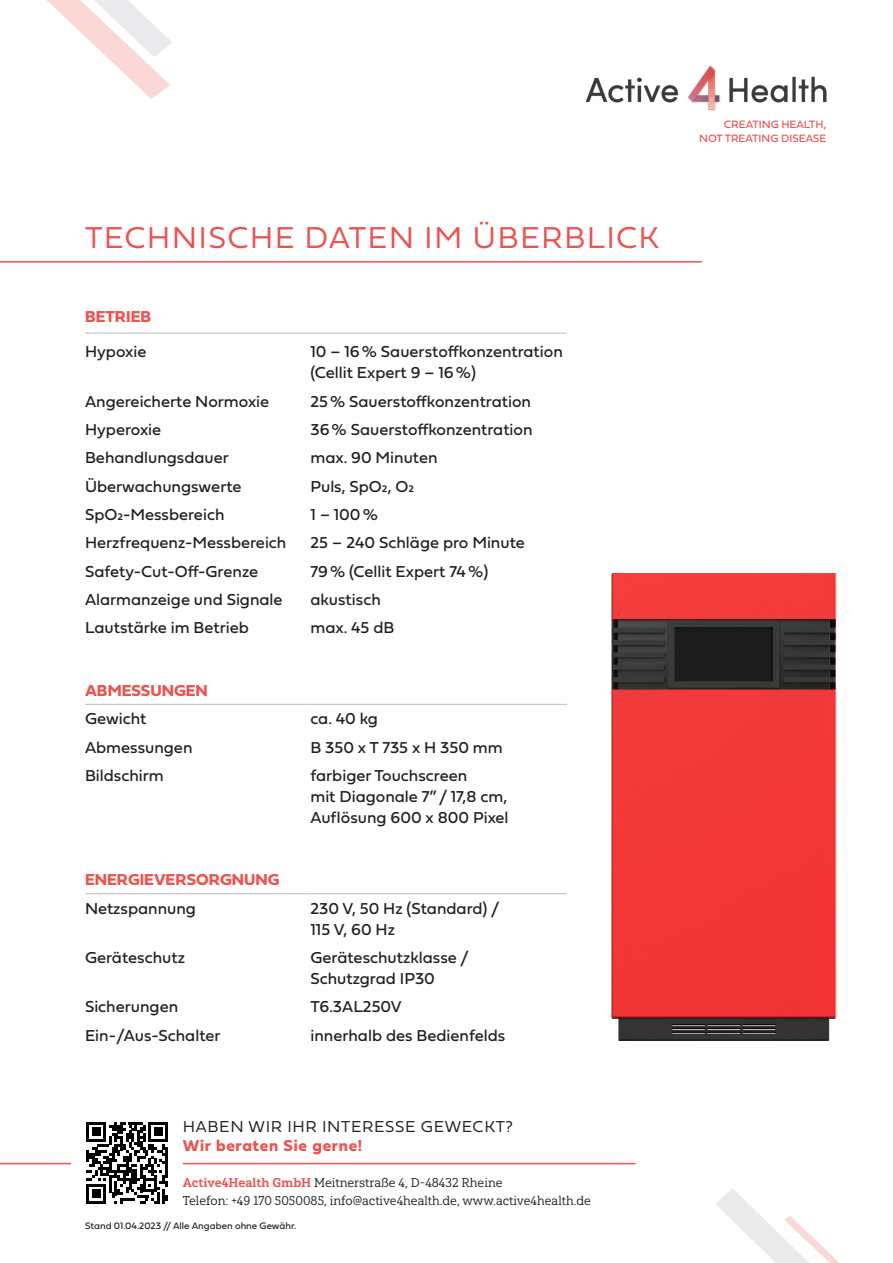
<style>
.page{position:relative;width:893px;height:1263px;background:#fff}
.page>*{position:absolute;margin:0;border:0;box-sizing:border-box;transform-origin:0 0}
.Headline_Gross_Rot{font:31.5px "Fieldwork Geo Light";letter-spacing:.04em;color:#ea5451}
.Text_Fließtext{font:16.5px/21px "Fieldwork Geo Regular";color:#231f20}
.Headline_Klein_Bold{font:16.5px "Fieldwork Geo Bold";color:#ea5451}
.Headline_Gross_Rot-2{font:16.5px "Fieldwork Geo Light";letter-spacing:.04em;color:#231f20}
.Headline_Gross_Rot-3{font:16.5px "Fieldwork Geo Bold";letter-spacing:.04em;color:#ea5451}
.Text{font:12.75px "Yorkten Slab Nor Reg";color:#231f20}
.t1{font:11.1px/14.1px "Fieldwork Geo Regular";color:#ea5451;text-align:right}
.Headline_Klein_Bold-2{font:9.75px "Fieldwork Geo Regular";color:#231f20}
.s1{font-family:"Yorkten Slab Nor Bol";color:#ea5451}
</style>
<div class="page">
<hr style="left:0;top:261px;width:702px;height:2px;background:#ea5451">
<hr style="left:0;top:1163px;width:636px;height:1px;background:#ea5451">
<svg style="left:47px;top:0;width:125px;height:99px"></svg>
<svg style="left:716px;top:1188px;width:124px;height:75px"></svg>
<img style="left:585px;top:65px;width:242px;height:46px">
<div style="left:72px;top:1110px;width:111px;height:105px;background:#fff"></div>
<svg style="left:86px;top:1122px;width:82px;height:81px"></svg>
<hr style="left:85px;top:333px;width:225px;height:1px;background:#bcbdc0">
<hr style="left:310px;top:333px;width:257px;height:1px;background:#bcbdc0">
<hr style="left:85px;top:704px;width:225px;height:1px;background:#bcbdc0">
<hr style="left:310px;top:704px;width:257px;height:1px;background:#bcbdc0">
<hr style="left:85px;top:893px;width:225px;height:1px;background:#bcbdc0">
<hr style="left:310px;top:893px;width:257px;height:1px;background:#bcbdc0">
<img style="left:611px;top:573px;width:226px;height:468px">
<p class="Headline_Gross_Rot" style="left:85px;top:213px;width:575px">TECHNISCHE DATEN IM ÜBERBLICK</p>
<p class="Headline_Klein_Bold" style="left:85px;top:303px;width:68px">BETRIEB</p>
<p class="Text_Fließtext" style="left:85px;top:341px;width:63px">Hypoxie</p>
<p class="Text_Fließtext" style="left:310px;top:341px;width:254px">10 – 16% Sauerstoffkonzentration (Cellit Expert 9 – 16%)</p>
<p class="Text_Fließtext" style="left:85px;top:390px;width:186px">Angereicherte Normoxie</p>
<p class="Text_Fließtext" style="left:310px;top:390px;width:222px">25% Sauerstoffkonzentration</p>
<p class="Text_Fließtext" style="left:85px;top:418px;width:78px">Hyperoxie</p>
<p class="Text_Fließtext" style="left:310px;top:418px;width:224px">36% Sauerstoffkonzentration</p>
<p class="Text_Fließtext" style="left:85px;top:447px;width:145px">Behandlungsdauer</p>
<p class="Text_Fließtext" style="left:310px;top:447px;width:129px">max. 90 Minuten</p>
<p class="Text_Fließtext" style="left:85px;top:475px;width:158px">Überwachungswerte</p>
<p class="Text_Fließtext" style="left:310px;top:475px;width:105px">Puls, SpO₂, O₂</p>
<p class="Text_Fließtext" style="left:85px;top:503px;width:141px">SpO₂-Messbereich</p>
<p class="Text_Fließtext" style="left:310px;top:503px;width:69px">1 – 100%</p>
<p class="Text_Fließtext" style="left:85px;top:532px;width:203px">Herzfrequenz-Messbereich</p>
<p class="Text_Fließtext" style="left:310px;top:532px;width:216px">25 – 240 Schläge pro Minute</p>
<p class="Text_Fließtext" style="left:85px;top:560px;width:175px">Safety-Cut-Off-Grenze</p>
<p class="Text_Fließtext" style="left:310px;top:560px;width:179px">79% (Cellit Expert 74%)</p>
<p class="Text_Fließtext" style="left:85px;top:588px;width:199px">Alarmanzeige und Signale</p>
<p class="Text_Fließtext" style="left:310px;top:588px;width:72px">akustisch</p>
<p class="Text_Fließtext" style="left:85px;top:617px;width:165px">Lautstärke im Betrieb</p>
<p class="Text_Fließtext" style="left:310px;top:617px;width:85px">max. 45 dB</p>
<p class="Headline_Klein_Bold" style="left:85px;top:677px;width:124px">ABMESSUNGEN</p>
<p class="Text_Fließtext" style="left:85px;top:707px;width:63px">Gewicht</p>
<p class="Text_Fließtext" style="left:310px;top:707px;width:69px">ca. 40 kg</p>
<p class="Text_Fließtext" style="left:85px;top:736px;width:109px">Abmessungen</p>
<p class="Text_Fließtext" style="left:310px;top:736px;width:194px">B 350 x T 735 x H 350 mm</p>
<p class="Text_Fließtext" style="left:85px;top:764px;width:80px">Bildschirm</p>
<p class="Text_Fließtext" style="left:310px;top:764px;width:200px">farbiger Touchscreen<br>mit Diagonale 7” / 17,8 cm,<br>Auflösung 600 x 800 Pixel</p>
<p class="Headline_Klein_Bold" style="left:85px;top:867px;width:196px">ENERGIEVERSORGNUNG</p>
<p class="Text_Fließtext" style="left:85px;top:897px;width:113px">Netzspannung</p>
<p class="Text_Fließtext" style="left:310px;top:897px;width:190px">230 V, 50 Hz (Standard) /<br>115 V, 60 Hz</p>
<p class="Text_Fließtext" style="left:85px;top:946px;width:101px">Geräteschutz</p>
<p class="Text_Fließtext" style="left:310px;top:946px;width:160px">Geräteschutzklasse /<br>Schutzgrad IP30</p>
<p class="Text_Fließtext" style="left:85px;top:996px;width:95px">Sicherungen</p>
<p class="Text_Fließtext" style="left:310px;top:996px;width:93px">T6.3AL250V</p>
<p class="Text_Fließtext" style="left:85px;top:1024px;width:137px">Ein-/Aus-Schalter</p>
<p class="Text_Fließtext" style="left:310px;top:1024px;width:196px">innerhalb des Bedienfelds</p>
<p class="Headline_Gross_Rot-2" style="left:183px;top:1113px;width:332px">HABEN WIR IHR INTERESSE GEWECKT?</p>
<p class="Headline_Gross_Rot-3" style="left:183px;top:1132px;width:181px">Wir beraten Sie gerne!</p>
<p class="Text" style="left:183px;top:1175px;width:321px"><span class="s1">Active4Health GmbH</span> Meitnerstraße 4, D-48432 Rheine</p>
<p class="Text" style="left:183px;top:1193px;width:410px">Telefon: +49 170 5050085, info@active4health.de, www.active4health.de</p>
<p class="Headline_Klein_Bold-2" style="left:85px;top:1218px;width:213px">Stand 01.04.2023 // Alle Angaben ohne Gewähr.</p>
<p class="t1" style="left:699px;top:117px;width:129px">CREATING HEALTH,<br>NOT TREATING DISEASE</p>
</div>
